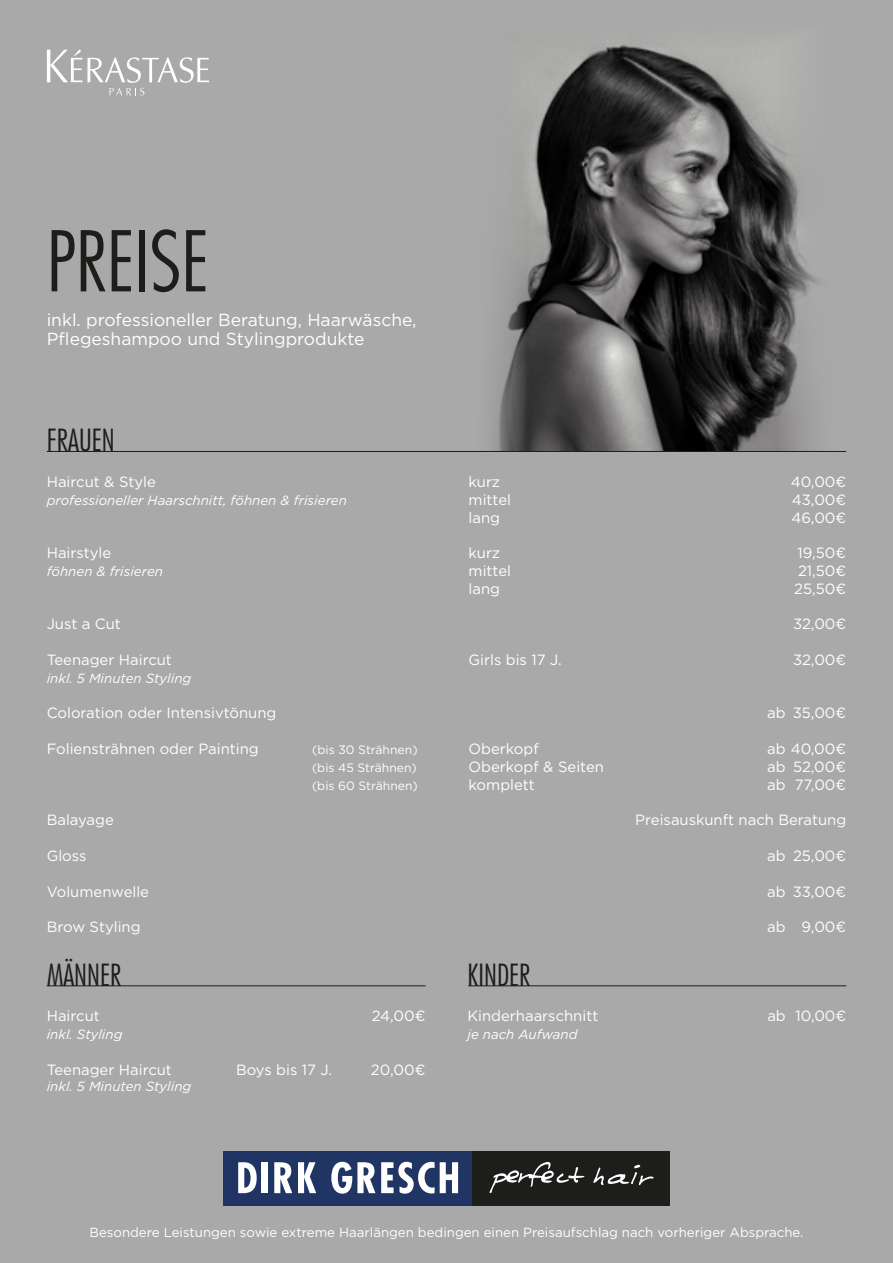
<style>
.page{position:relative;width:893px;height:1263px;background:#a9a9a9}
.page>*{position:absolute;margin:0;border:0;box-sizing:border-box;transform-origin:0 0}
.t1{font:300 condensed 81.3px "Futura";color:#1d1d1b}
.t2{font:300 condensed 29.7px "Futura";color:#1d1d1b}
.t3{font:17.4px/18.9px "Gotham";color:#fff}
.t4{font:14.85px "Gotham";color:#fff}
.t5{font:italic 13.35px "Gotham";color:#fff}
.t6{font:13.2px "Gotham";color:#fff}
.t7{font:12.15px "Gotham";color:#fff}
</style>
<div class="page">
<img style="left:489px;top:45px;width:330px;height:406px">
<div style="left:223px;top:1151px;width:254px;height:54px;background:#213565"></div>
<svg style="left:238px;top:1162px;width:19px;height:31px"></svg>
<div style="left:262px;top:1162px;width:6px;height:31px;background:#fff"></div>
<svg style="left:274px;top:1162px;width:18px;height:31px"></svg>
<svg style="left:298px;top:1162px;width:18px;height:31px"></svg>
<svg style="left:331px;top:1162px;width:44px;height:32px"></svg>
<svg style="left:381px;top:1162px;width:77px;height:32px"></svg>
<div style="left:472px;top:1151px;width:198px;height:54px;background:#1d1d1b"></div>
<svg style="left:489px;top:1162px;width:165px;height:31px"></svg>
<hr style="left:47px;top:451px;width:799px;height:1px;background:#1d1d1b">
<hr style="left:47px;top:985px;width:378px;height:1px;background:#1d1d1b">
<hr style="left:468px;top:985px;width:378px;height:1px;background:#1d1d1b">
<svg style="left:47px;top:50px;width:162px;height:45px"></svg>
<h1 class="t1" style="left:47px;top:213px;width:163px">PREISE</h1>
<p class="t3" style="left:47px;top:310px;width:371px">inkl. professioneller Beratung, Haarwäsche,<br>Pflegeshampoo und Stylingprodukte</p>
<h2 class="t2" style="left:47px;top:423px;width:70px">FRAUEN</h2>
<p class="t4" style="left:47px;top:472px;width:111px">Haircut &amp; Style</p>
<p class="t4" style="left:469px;top:472px;width:33px">kurz</p>
<p class="t4" style="left:791px;top:472px;width:57px">40,00€</p>
<p class="t5" style="left:47px;top:491px;width:302px">professioneller Haarschnitt, föhnen &amp; frisieren</p>
<p class="t4" style="left:469px;top:490px;width:44px">mittel</p>
<p class="t4" style="left:792px;top:490px;width:56px">43,00€</p>
<p class="t4" style="left:469px;top:508px;width:33px">lang</p>
<p class="t4" style="left:791px;top:508px;width:56px">46,00€</p>
<p class="t4" style="left:47px;top:543px;width:66px">Hairstyle</p>
<p class="t4" style="left:469px;top:543px;width:33px">kurz</p>
<p class="t4" style="left:797px;top:543px;width:50px">19,50€</p>
<p class="t5" style="left:47px;top:563px;width:118px">föhnen &amp; frisieren</p>
<p class="t4" style="left:469px;top:561px;width:44px">mittel</p>
<p class="t4" style="left:798px;top:561px;width:50px">21,50€</p>
<p class="t4" style="left:469px;top:579px;width:33px">lang</p>
<p class="t4" style="left:794px;top:579px;width:53px">25,50€</p>
<p class="t4" style="left:47px;top:615px;width:76px">Just a Cut</p>
<p class="t4" style="left:793px;top:615px;width:55px">32,00€</p>
<p class="t4" style="left:47px;top:650px;width:127px">Teenager Haircut</p>
<p class="t4" style="left:469px;top:650px;width:95px">Girls bis 17 J.</p>
<p class="t4" style="left:793px;top:650px;width:55px">32,00€</p>
<p class="t5" style="left:47px;top:669px;width:146px">inkl. 5 Minuten Styling</p>
<p class="t4" style="left:47px;top:704px;width:231px">Coloration oder Intensivtönung</p>
<p class="t4" style="left:767px;top:704px;width:80px">ab 35,00€</p>
<p class="t4" style="left:47px;top:739px;width:213px">Foliensträhnen oder Painting</p>
<p class="t7" style="left:312px;top:742px;width:107px">(bis 30 Strähnen)</p>
<p class="t4" style="left:469px;top:739px;width:72px">Oberkopf</p>
<p class="t4" style="left:767px;top:739px;width:80px">ab 40,00€</p>
<p class="t7" style="left:312px;top:760px;width:106px">(bis 45 Strähnen)</p>
<p class="t4" style="left:469px;top:757px;width:137px">Oberkopf &amp; Seiten</p>
<p class="t4" style="left:767px;top:757px;width:80px">ab 52,00€</p>
<p class="t7" style="left:312px;top:778px;width:107px">(bis 60 Strähnen)</p>
<p class="t4" style="left:469px;top:775px;width:68px">komplett</p>
<p class="t4" style="left:767px;top:775px;width:80px">ab 77,00€</p>
<p class="t4" style="left:47px;top:811px;width:69px">Balayage</p>
<p class="t4" style="left:635px;top:811px;width:212px">Preisauskunft nach Beratung</p>
<p class="t4" style="left:47px;top:846px;width:41px">Gloss</p>
<p class="t4" style="left:767px;top:846px;width:80px">ab 25,00€</p>
<p class="t4" style="left:47px;top:882px;width:104px">Volumenwelle</p>
<p class="t4" style="left:767px;top:882px;width:80px">ab 33,00€</p>
<p class="t4" style="left:47px;top:917px;width:95px">Brow Styling</p>
<p class="t4" style="left:767px;top:917px;width:80px">ab 9,00€</p>
<h2 class="t2" style="left:47px;top:957px;width:76px">MÄNNER</h2>
<h2 class="t2" style="left:467px;top:957px;width:65px">KINDER</h2>
<p class="t4" style="left:47px;top:1006px;width:55px">Haircut</p>
<p class="t4" style="left:372px;top:1006px;width:55px">24,00€</p>
<p class="t4" style="left:468px;top:1006px;width:132px">Kinderhaarschnitt</p>
<p class="t4" style="left:767px;top:1006px;width:80px">ab 10,00€</p>
<p class="t5" style="left:47px;top:1026px;width:77px">inkl. Styling</p>
<p class="t5" style="left:467px;top:1026px;width:111px">je nach Aufwand</p>
<p class="t4" style="left:47px;top:1060px;width:127px">Teenager Haircut</p>
<p class="t4" style="left:236px;top:1060px;width:98px">Boys bis 17 J.</p>
<p class="t4" style="left:371px;top:1060px;width:56px">20,00€</p>
<p class="t5" style="left:47px;top:1077px;width:146px">inkl. 5 Minuten Styling</p>
<p class="t6" style="left:89px;top:1224px;width:716px">Besondere Leistungen sowie extreme Haarlängen bedingen einen Preisaufschlag nach vorheriger Absprache.</p>
</div>
